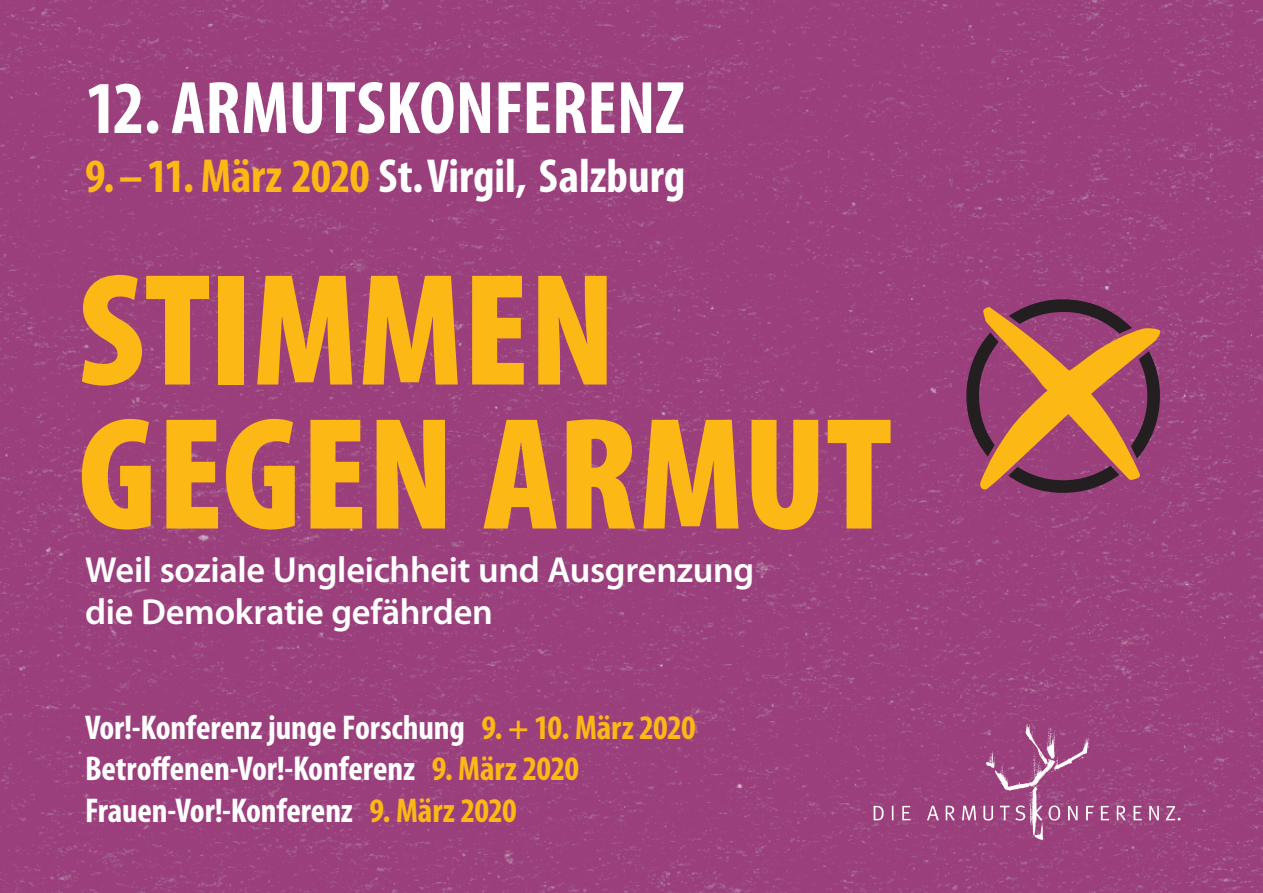
<style>
.page{position:relative;width:1263px;height:893px;background:#fff}
.page>*{position:absolute;margin:0;border:0;box-sizing:border-box;transform-origin:0 0}
.t1{font:900 condensed 161.25px/144px "Myriad Pro";color:#fcb814}
.t2{font:700 condensed 75px "Myriad Pro";color:#fff}
.t3{font:700 condensed 48px "Myriad Pro";color:#fff}
.t4{font:600 36.3px/42px "Myriad Pro";letter-spacing:-.01em;color:#fff}
.t5{font:700 condensed 34.5px/41.4px "Myriad Pro";letter-spacing:-.005em;color:#fff}
.s1{color:#fcb814}
</style>
<div class="page">
<img style="left:0;top:0;width:1263px;height:893px">
<img style="left:858px;top:703px;width:340px;height:147px">
<svg style="left:958px;top:296px;width:204px;height:203px;background:#a25a55"></svg>
<h2 class="t2" style="left:85px;top:67px;width:601px">12. ARMUTSKONFERENZ</h2>
<h3 class="t3" style="left:85px;top:150px;width:601px"><span class="s1">9. – 11. März 2020</span> St. Virgil, Salzburg</h3>
<h1 class="t1" style="left:78px;top:261px;width:815px">STIMMEN<br>GEGEN ARMUT</h1>
<p class="t4" style="left:85px;top:550px;width:670px">Weil soziale Ungleichheit und Ausgrenzung die Demokratie gefährden</p>
<p class="t5" style="left:85px;top:707px;width:612px">Vor!-Konferenz junge Forschung <span class="s1">9. + 10. März 2020<br></span>Betroffenen-Vor!-Konferenz <span class="s1">9. März 2020<br></span>Frauen-Vor!-Konferenz <span class="s1">9. März 2020</span></p>
</div>
